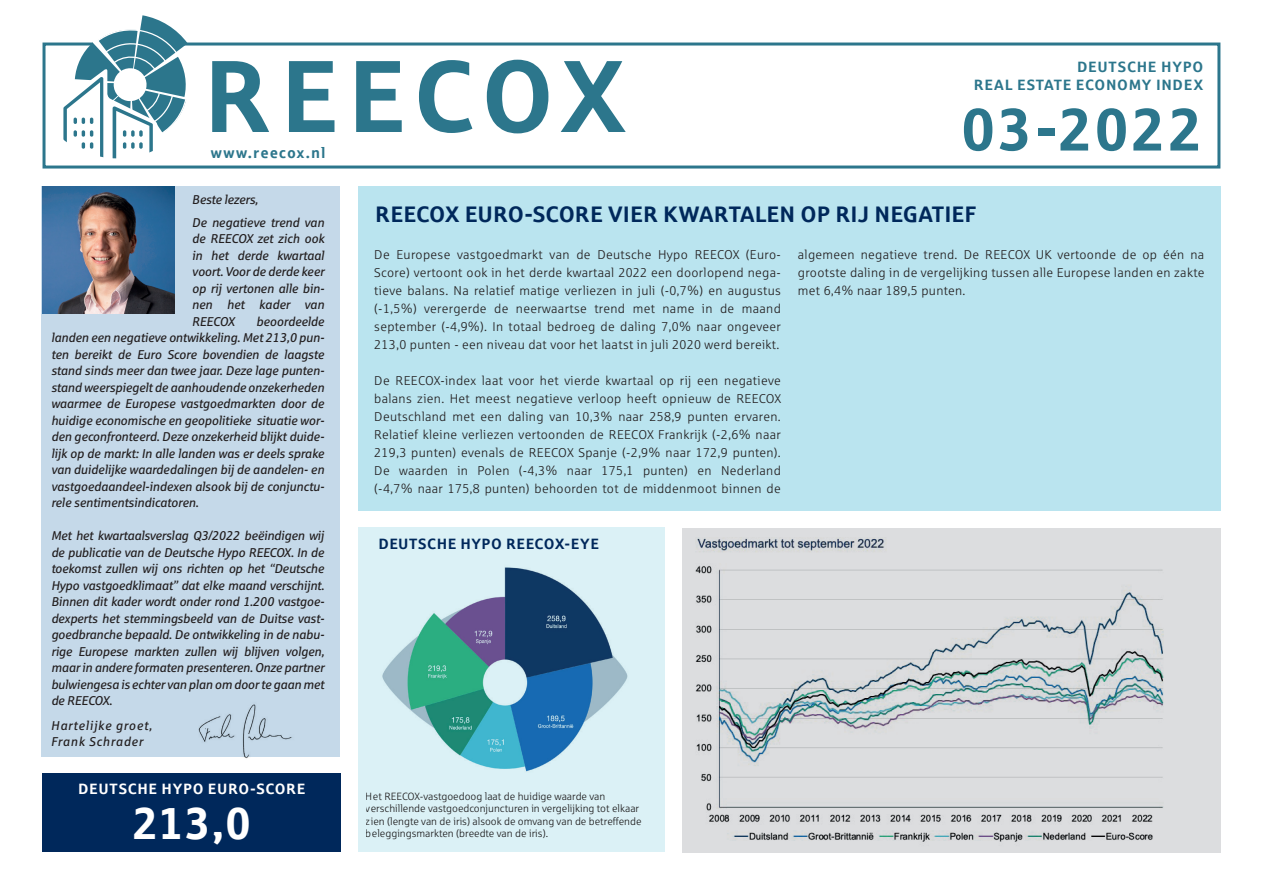
<style>
.page{position:relative;width:1263px;height:893px;background:#fff}
.page>*{position:absolute;margin:0;border:0;box-sizing:border-box;transform-origin:0 0}
.t1{font:700 102px "Sparkasse Rg";letter-spacing:.075em;color:#2c768c}
.t2{font:700 60px "Sparkasse Rg";letter-spacing:.035em;color:#2c768c}
.t3{font:700 45px "Sparkasse Rg";color:#fff}
.t4{font:700 22.5px "Sparkasse Rg";color:#00285b}
.t5{font:700 15px/18px "Sparkasse Rg";letter-spacing:.05em;color:#2c768c;text-align:right}
.t6{font:700 15px "Sparkasse Rg";letter-spacing:.04em;color:#fff}
.t7{font:700 15px "Sparkasse Rg";letter-spacing:.035em;color:#00285b}
.t8{font:italic 12.75px/16.5px "Sparkasse Rg";letter-spacing:-.02em;color:#231f20;text-align:justify}
.t9{font:12.75px/18px "Sparkasse Lt";letter-spacing:.025em;color:#231f20;text-align:justify}
.t10{font:italic 12.75px/15.3px "Sparkasse Rg";letter-spacing:.05em;color:#231f20}
.t11{font:10.5px/12.6px "Sparkasse Lt";color:#231f20}
</style>
<div class="page">
<div style="left:358px;top:187px;width:862px;height:324px;background:#bae4ef"></div>
<div style="left:682px;top:529px;width:538px;height:324px;background:#dcdddf"></div>
<img style="left:695px;top:537px;width:482px;height:315px">
<div style="left:41px;top:187px;width:299px;height:570px;background:#c5d9e9"></div>
<img style="left:43px;top:187px;width:132px;height:127px">
<img style="left:187px;top:701px;width:128px;height:58px">
<div style="left:43px;top:43px;width:1177px;height:126px;border:3px solid #2c768c"></div>
<div style="left:43px;top:773px;width:298px;height:78px;background:#00285b"></div>
<div style="left:358px;top:527px;width:306px;height:324px;background:#dbf1f6"></div>
<svg style="left:47px;top:15px;width:147px;height:143px"></svg>
<img style="left:382px;top:567px;width:246px;height:205px">
<h1 class="t1" style="left:203px;top:31px;width:425px">REECOX</h1>
<p class="t5" style="left:211px;top:144px;width:116px">www.reecox.nl</p>
<p class="t5" style="left:974px;top:57px;width:231px">DEUTSCHE HYPO<br>REAL ESTATE ECONOMY INDEX</p>
<h2 class="t2" style="left:961px;top:91px;width:243px">03-2022</h2>
<p class="t8" style="left:192px;top:191px;width:68px">Beste lezers,</p>
<p class="t8" style="left:192px;top:214px;width:134px">De negatieve trend van de REECOX zet zich ook in het derde kwartaal voort. Voor de derde keer op rij vertonen alle bin&shy;nen het kader van REECOX</p>
<p class="t8" style="left:51px;top:313px;width:275px;text-indent:205px">beoordeelde landen een negatieve ontwikkeling. Met 213,0 pun&shy;ten bereikt de Euro Score bovendien de laagste stand sinds meer dan twee jaar. Deze lage punten&shy;stand weerspiegelt de aanhoudende onzekerheden waarmee de Europese vastgoedmarkten door de huidige economische en geopolitieke situatie wor&shy;den geconfronteerd. Deze onzekerheid blijkt duide&shy;lijk op de markt: In alle landen was er deels sprake van duidelijke waardedalingen bij de aandelen- en vastgoedaandeel-indexen alsook bij de conjunctu&shy;rele sentimentsindicatoren.</p>
<p class="t8" style="left:51px;top:527px;width:275px">Met het kwartaalsverslag Q3/2022 beëindigen wij de publicatie van de Deutsche Hypo REECOX. In de toekomst zullen wij ons richten op het “Deutsche Hypo vastgoedklimaat” dat elke maand verschijnt.<br>Binnen dit kader wordt onder rond 1.200 vastgoe&shy;dexperts het stemmingsbeeld van de Duitse vast&shy;goedbranche bepaald. De ontwikkeling in de nabu&shy;rige Europese markten zullen wij blijven volgen, maar in andere formaten presenteren. Onze partner bulwiengesa is echter van plan om door te gaan met de REECOX.</p>
<p class="t10" style="left:51px;top:718px;width:103px">Hartelijke groet,<br>Frank Schrader</p>
<p class="t6" style="left:78px;top:779px;width:229px">DEUTSCHE HYPO EURO-SCORE</p>
<h3 class="t3" style="left:133px;top:794px;width:120px">213,0</h3>
<h3 class="t4" style="left:375px;top:200px;width:602px">REECOX EURO-SCORE VIER KWARTALEN OP RIJ NEGATIEF</h3>
<p class="t9" style="left:374px;top:245px;width:408px">De Europese vastgoedmarkt van de Deutsche Hypo REECOX (Euro-Score) vertoont ook in het derde kwartaal 2022 een doorlopend nega&shy;tieve balans. Na relatief matige verliezen in juli (-0,7%) en augustus (-1,5%) verergerde de neerwaartse trend met name in de maand september (-4,9%). In totaal bedroeg de daling 7,0% naar ongeveer 213,0 punten - een niveau dat voor het laatst in juli 2020 werd bereikt.</p>
<p class="t9" style="left:374px;top:371px;width:409px">De REECOX-index laat voor het vierde kwartaal op rij een negatieve balans zien. Het meest negatieve verloop heeft opnieuw de REECOX Deutschland met een daling van 10,3% naar 258,9 punten ervaren.<br>Relatief kleine verliezen vertoonden de REECOX Frankrijk (-2,6% naar 219,3 punten) evenals de REECOX Spanje (-2,9% naar 172,9 punten).<br>De waarden in Polen (-4,3% naar 175,1 punten) en Nederland (-4,7% naar 175,8 punten) behoorden tot de middenmoot binnen de</p>
<p class="t9" style="left:798px;top:245px;width:408px">algemeen negatieve trend. De REECOX UK vertoonde de op één na grootste daling in de vergelijking tussen alle Europese landen en zakte met 6,4% naar 189,5 punten.</p>
<p class="t7" style="left:378px;top:534px;width:222px">DEUTSCHE HYPO REECOX-EYE</p>
<p class="t11" style="left:366px;top:789px;width:277px">Het REECOX-vastgoedoog laat de huidige waarde van verschillende vastgoedconjuncturen in vergelijking tot elkaar zien (lengte van de iris) alsook de omvang van de betreffende beleggingsmarkten (breedte van de iris).</p>
</div>
